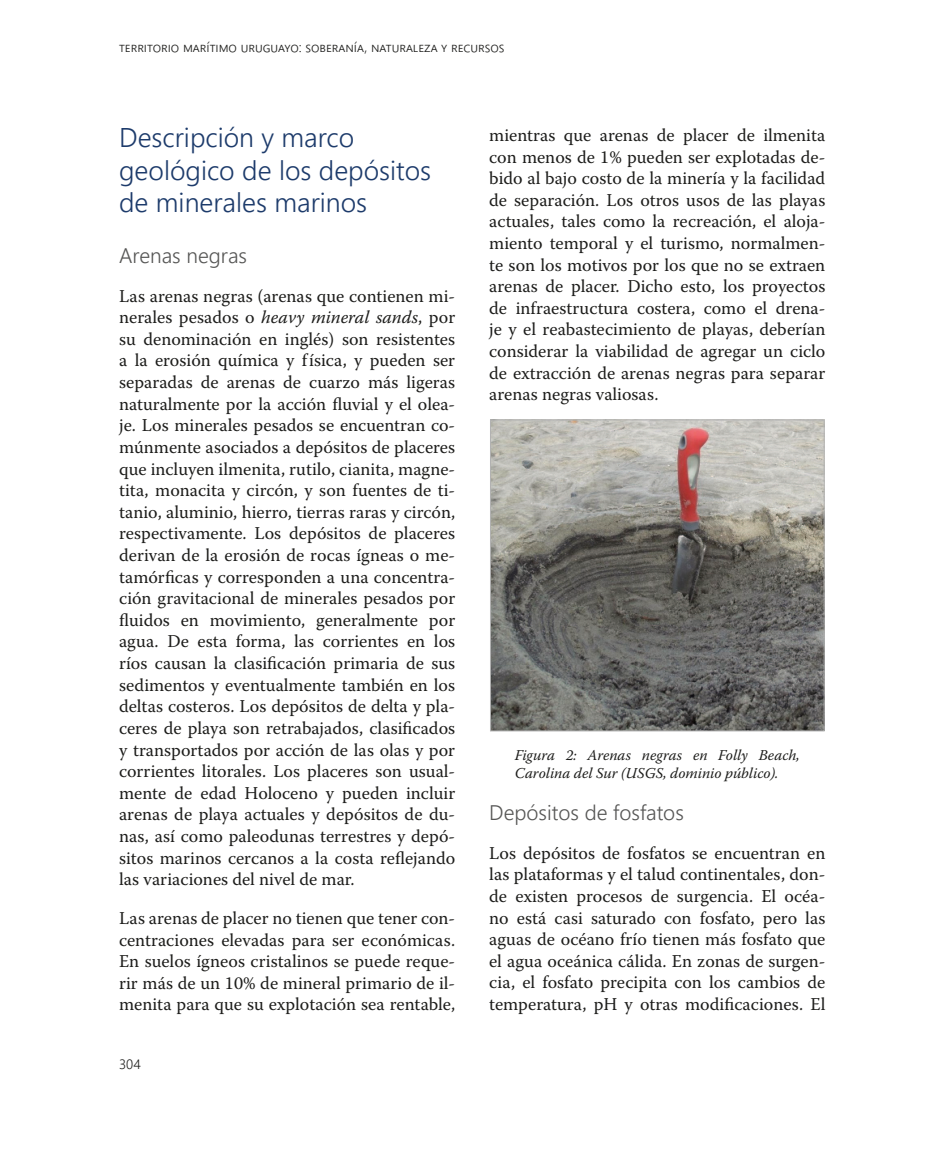
<style>
.page{position:relative;width:936px;height:1149px;background:#fff}
.page>*{position:absolute;margin:0;border:0;box-sizing:border-box;transform-origin:0 0}
.A-Tít2{font:300 27px/32.4px "Segoe UI";color:#1d3b6b}
.A-Tít3{font:300 21px "Segoe UI";color:#575756}
.t1{font:18px/21.6px "Warnock Pro";color:#1d1d1b;text-align:justify}
.A-TítFig{font:italic 15px/18px "Warnock Pro";color:#1d1d1b}
.t2{font:300 13.5px "Segoe UI";color:#1d1d1b}
.s1{font-style:italic}
</style>
<div class="page">
<img style="left:492px;top:421px;width:330px;height:308px">
<div style="left:490px;top:419px;width:334px;height:312px;border:1px solid #b2b2b2"></div>
<p class="t2" style="left:119px;top:35px;width:387px">territorio marítimo uruguayo: soberanía, naturaleza y recursos</p>
<p class="A-Tít2" style="left:119px;top:119px;width:313px">Descripción y marco geológico de los depósitos de minerales marinos</p>
<p class="A-Tít3" style="left:119px;top:235px;width:129px">Arenas negras</p>
<p class="t1" style="left:119px;top:284px;width:337px">Las arenas negras (arenas que contienen mi&shy;nerales pesados o <span class="s1">heavy mineral sands</span>, por su denominación en inglés) son resistentes a la erosión química y física, y pueden ser separadas de arenas de cuarzo más ligeras naturalmente por la acción fluvial y el olea&shy;je. Los minerales pesados se encuentran co&shy;múnmente asociados a depósitos de placeres que incluyen ilmenita, rutilo, cianita, magne&shy;tita, monacita y circón, y son fuentes de ti&shy;tanio, aluminio, hierro, tierras raras y circón, respectivamente. Los depósitos de placeres derivan de la erosión de rocas ígneas o me&shy;tamórficas y corresponden a una concentra&shy;ción gravitacional de minerales pesados por fluidos en movimiento, generalmente por agua. De esta forma, las corrientes en los ríos causan la clasificación primaria de sus sedimentos y eventualmente también en los deltas costeros. Los depósitos de delta y pla&shy;ceres de playa son retrabajados, clasificados y transportados por acción de las olas y por corrientes litorales. Los placeres son usual&shy;mente de edad Holoceno y pueden incluir arenas de playa actuales y depósitos de du&shy;nas, así como paleodunas terrestres y depó&shy;sitos marinos cercanos a la costa reflejando las variaciones del nivel de mar.</p>
<p class="t1" style="left:119px;top:906px;width:337px">Las arenas de placer no tienen que tener con&shy;centraciones elevadas para ser económicas.<br>En suelos ígneos cristalinos se puede reque&shy;rir más de un 10% de mineral primario de il&shy;menita para que su explotación sea rentable,</p>
<p class="t2" style="left:119px;top:1051px;width:23px">304</p>
<p class="t1" style="left:489px;top:124px;width:337px">mientras que arenas de placer de ilmenita con menos de 1% pueden ser explotadas de&shy;bido al bajo costo de la minería y la facilidad de separación. Los otros usos de las playas actuales, tales como la recreación, el aloja&shy;miento temporal y el turismo, normalmen&shy;te son los motivos por los que no se extraen arenas de placer. Dicho esto, los proyectos de infraestructura costera, como el drena&shy;je y el reabastecimiento de playas, deberían considerar la viabilidad de agregar un ciclo de extracción de arenas negras para separar arenas negras valiosas.</p>
<p class="A-TítFig" style="left:514px;top:745px;width:286px">Figura 2: Arenas negras en Folly Beach,<br>Carolina del Sur (USGS, dominio público).</p>
<p class="A-Tít3" style="left:489px;top:792px;width:196px">Depósitos de fosfatos</p>
<p class="t1" style="left:489px;top:841px;width:337px">Los depósitos de fosfatos se encuentran en las plataformas y el talud continentales, don&shy;de existen procesos de surgencia. El océa&shy;no está casi saturado con fosfato, pero las aguas de océano frío tienen más fosfato que el agua oceánica cálida. En zonas de surgen&shy;cia, el fosfato precipita con los cambios de temperatura, pH y otras modificaciones. El</p>
</div>
